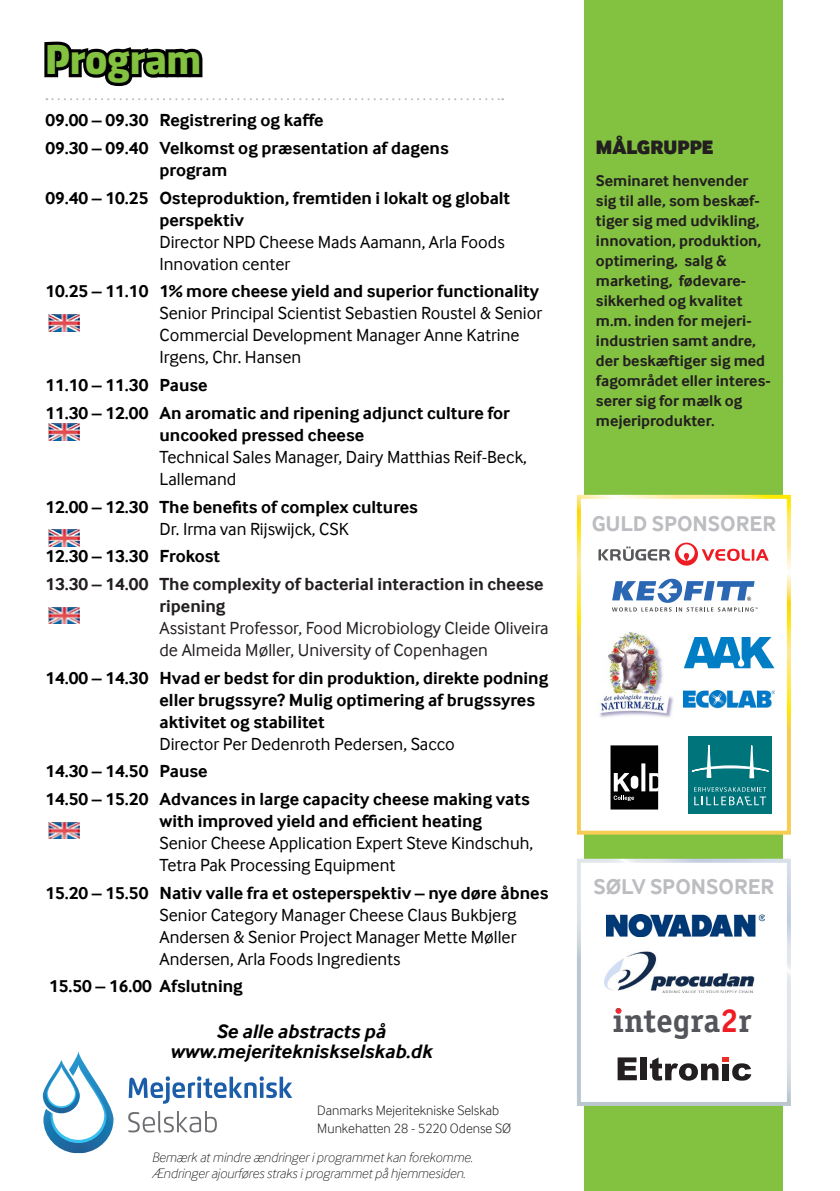
<style>
.page{position:relative;width:840px;height:1191px;background:#fff}
.page>*{position:absolute;margin:0;border:0;box-sizing:border-box;transform-origin:0 0}
.t1{font:700 42px "Dic Sans";color:#83c140}
.t2{font:700 33.2px "Officina Serif";color:#54555a}
.t3{font:700 22px "Inter Face";color:#bcbdc0}
.Brødtekst-indhold{font:italic 700 20px "Inter Face";color:#000}
.t4{font:900 20px "Inter Face";color:#231f20}
.Brødtekst-indhold-2{font:700 18px/22px "Inter Face";color:#000}
.Brødtekst-indhold-3{font:18px/22px "Inter Face";color:#000}
.Brødtekst-indhold-4{font:18px/22px "Inter Face";color:#231f20}
.Brødtekst-indhold-5{font:700 18px/22px "Inter Face";color:#231f20}
.t5{font:700 16px/20px "Inter Face";color:#231f20}
.t6{font:italic 100 14px/16px "Inter Face";color:#000}
.t7{font:300 14px "Inter Face";color:#231f20}
.s1{font-weight:400}
.s2{font-weight:700}
.s3{color:#ee1d23}
</style>
<div class="page">
<div style="left:584px;top:0;width:198px;height:1191px;background:#83c140"></div>
<svg style="left:44px;top:41px;width:159px;height:46px"></svg>
<img style="left:48px;top:424px;width:31px;height:16px">
<svg style="left:46px;top:98px;width:457px;height:2px"></svg>
<svg style="left:129px;top:1076px;width:163px;height:27px"></svg>
<svg style="left:128px;top:1111px;width:89px;height:22px"></svg>
<svg style="left:43px;top:1051px;width:70px;height:102px"></svg>
<div style="left:578px;top:860px;width:210px;height:244px;background:#fff"></div>
<div style="left:576px;top:858px;width:214px;height:248px;border:4px solid #fff"></div>
<img style="left:604px;top:951px;width:151px;height:41px">
<svg style="left:617px;top:1057px;width:19px;height:23px"></svg>
<div style="left:640px;top:1057px;width:6px;height:23px;background:#231f20"></div>
<svg style="left:649px;top:1057px;width:102px;height:23px"></svg>
<svg style="left:615px;top:1008px;width:6px;height:5px"></svg>
<img style="left:606px;top:914px;width:158px;height:22px">
<img style="left:48px;top:315px;width:31px;height:16px">
<img style="left:48px;top:529px;width:31px;height:17px">
<img style="left:48px;top:607px;width:31px;height:16px">
<img style="left:48px;top:822px;width:31px;height:17px">
<div style="left:578px;top:497px;width:210px;height:335px;background:#fff"></div>
<div style="left:576px;top:495px;width:214px;height:339px;border:4px solid #fff"></div>
<svg style="left:684px;top:637px;width:90px;height:31px"></svg>
<div style="left:687px;top:736px;width:84px;height:77px;background:#00747b"></div>
<svg style="left:691px;top:744px;width:78px;height:35px"></svg>
<svg style="left:694px;top:787px;width:71px;height:18px"></svg>
<svg style="left:610px;top:745px;width:47px;height:64px;background:#2f2f2f"></svg>
<img style="left:683px;top:690px;width:91px;height:19px">
<img style="left:599px;top:632px;width:75px;height:86px">
<svg style="left:598px;top:542px;width:170px;height:23px"></svg>
<svg style="left:612px;top:578px;width:146px;height:33px"></svg>
<p class="t1" style="left:45px;top:29px;width:157px">Program</p>
<p class="Brødtekst-indhold-2" style="left:45px;top:109px;width:280px">09.00 – 09.30 Registrering og kaffe</p>
<p class="Brødtekst-indhold-2" style="left:159px;top:137px;width:290px;text-indent:-114px">09.30 – 09.40 Velkomst og præsentation af dagens program</p>
<p class="Brødtekst-indhold-2" style="left:159px;top:187px;width:352px;text-indent:-114px">09.40 – 10.25 Osteproduktion, fremtiden i lokalt og globalt perspektiv<br><span class="s1">Director NPD Cheese Mads Aamann, Arla Foods Innovation center</span></p>
<p class="Brødtekst-indhold-3" style="left:159px;top:280px;width:384px;text-indent:-114px"><span class="s2">10.25 – 11.10 1% more cheese yield and superior functionality </span>Senior Principal Scientist Sebastien Roustel &amp; Senior Commercial Development Manager Anne Katrine Irgens, Chr. Hansen</p>
<p class="Brødtekst-indhold-2" style="left:45px;top:374px;width:164px">11.10 – 11.30 Pause</p>
<p class="Brødtekst-indhold-2" style="left:159px;top:402px;width:369px;text-indent:-114px">11.30 – 12.00 An aromatic and ripening adjunct culture for uncooked pressed cheese<br><span class="s1">Technical Sales Manager, Dairy Matthias Reif-Beck, Lallemand</span></p>
<p class="Brødtekst-indhold-2" style="left:45px;top:495px;width:374px">12.00 – 12.30 The benefits of complex cultures</p>
<p class="Brødtekst-indhold-3" style="left:159px;top:517px;width:191px">Dr. Irma van Rijswijck, CSK</p>
<p class="Brødtekst-indhold-2" style="left:45px;top:545px;width:176px">12.30 – 13.30 Frokost</p>
<p class="Brødtekst-indhold-5" style="left:159px;top:573px;width:385px;text-indent:-114px">13.30 – 14.00 The complexity of bacterial interaction in cheese ripening</p>
<p class="Brødtekst-indhold-4" style="left:159px;top:617px;width:390px">Assistant Professor, Food Microbiology Cleide Oliveira de Almeida Møller, University of Copenhagen</p>
<p class="Brødtekst-indhold-2" style="left:159px;top:666px;width:390px;text-indent:-114px">14.00 – 14.30 Hvad er bedst for din produktion, direkte podning eller brugssyre? Mulig optimering af brugssyres aktivitet og stabilitet</p>
<p class="Brødtekst-indhold-3" style="left:159px;top:732px;width:297px">Director Per Dedenroth Pedersen, Sacco</p>
<p class="Brødtekst-indhold-2" style="left:45px;top:760px;width:164px">14.30 – 14.50 Pause</p>
<p class="Brødtekst-indhold-2" style="left:159px;top:788px;width:371px;text-indent:-114px">14.50 – 15.20 Advances in large capacity cheese making vats with improved yield and efficient heating</p>
<p class="Brødtekst-indhold-3" style="left:159px;top:832px;width:375px">Senior Cheese Application Expert Steve Kindschuh,<br>Tetra Pak Processing Equipment</p>
<p class="Brødtekst-indhold-2" style="left:45px;top:881px;width:504px">15.20 – 15.50 Nativ valle fra et osteperspektiv – nye døre åbnes</p>
<p class="Brødtekst-indhold-3" style="left:159px;top:903px;width:358px;text-align:justify">Senior Category Manager Cheese Claus Bukbjerg Andersen &amp; Senior Project Manager Mette Møller Andersen, Arla Foods Ingredients</p>
<p class="Brødtekst-indhold-2" style="left:49px;top:975px;width:195px">15.50 – 16.00 Afslutning</p>
<p class="Brødtekst-indhold" style="left:216px;top:1019px;width:171px">Se alle abstracts på</p>
<p class="Brødtekst-indhold" style="left:170px;top:1039px;width:263px">www.mejeritekniskselskab.dk</p>
<p class="t7" style="left:317px;top:1102px;width:183px">Danmarks Mejeritekniske Selskab</p>
<p class="t7" style="left:317px;top:1120px;width:195px">Munkehatten 28 - 5220 Odense SØ</p>
<p class="t6" style="left:152px;top:1149px;width:322px">Bemærk at mindre ændringer i programmet kan forekomme.<br>Ændringer ajourføres straks i programmet på hjemmesiden.</p>
<p class="t4" style="left:595px;top:135px;width:119px">MÅLGRUPPE</p>
<p class="t5" style="left:595px;top:171px;width:176px">Seminaret henvender sig til alle, som beskæf&shy;tiger sig med udvikling, innovation, produktion, optimering, salg &amp; marketing, fødevare&shy;sikkerhed og kvalitet m.m. inden for mejeri&shy;industrien samt andre, der beskæftiger sig med fagområdet eller interes&shy;serer sig for mælk og mejeriprodukter.</p>
<p class="t3" style="left:591px;top:510px;width:186px">GULD SPONSORER</p>
<p class="t3" style="left:593px;top:874px;width:182px">SØLV SPONSORER</p>
<p class="t2" style="left:612px;top:1000px;width:140px">integra<span class="s3">2</span>r</p>
</div>
